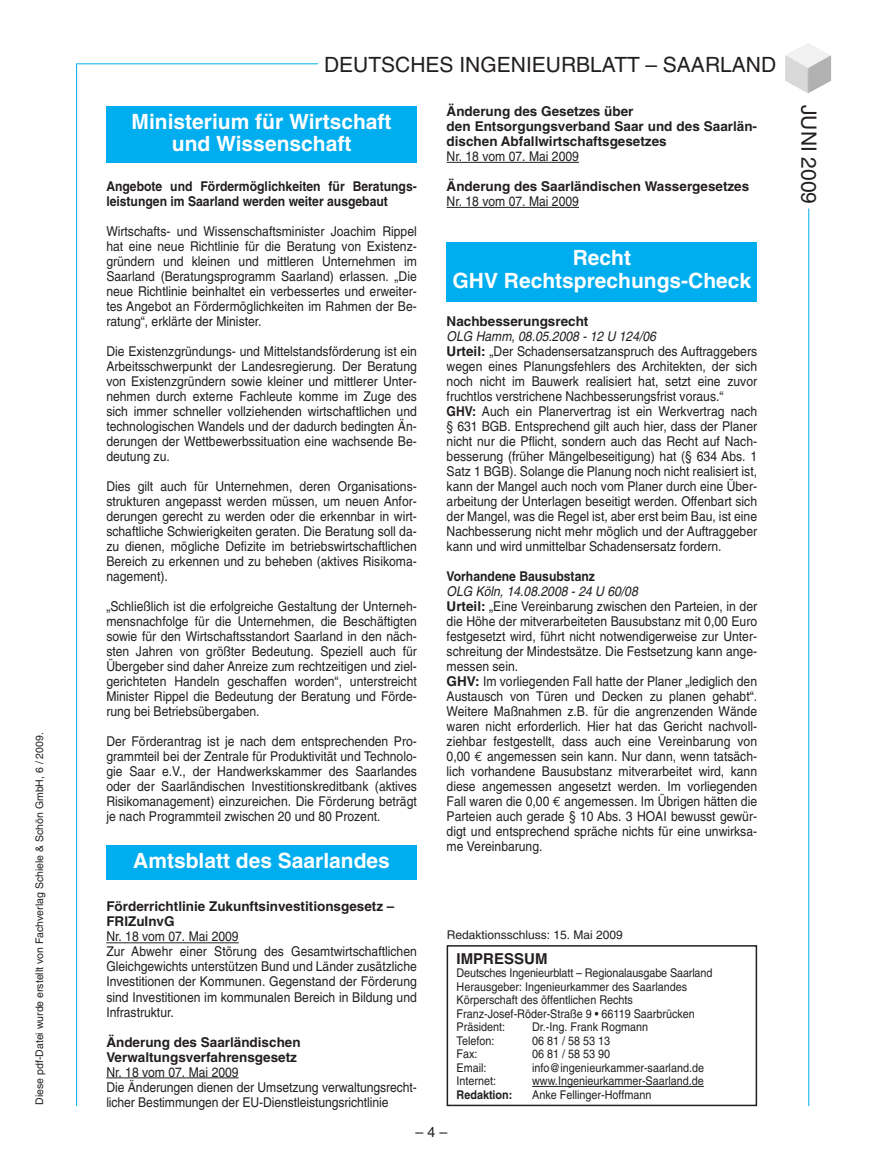
<style>
.page{position:relative;width:872px;height:1170px;background:#fff}
.page>*{position:absolute;margin:0;border:0;box-sizing:border-box;transform-origin:0 0}
.t1{font:700 21px/22.5px "Helvetica";color:#fff;text-align:center}
.t2{font:21px "Helvetica";color:#231f20}
.t3{font:700 15px "Helvetica";color:#231f20}
.t4{font:14.25px "Helvetica";color:#231f20}
.t5{font:13.5px/15px "Helvetica";color:#231f20;text-align:justify;scale:.9 1}
.t6{font:700 13.5px/15px "Helvetica";color:#231f20}
.t7{font:700 13.5px/15px "Helvetica";color:#231f20;scale:.9 1}
.t8{font:12px/13.5px "Helvetica";color:#231f20;scale:.9 1}
.t9{font:12px "Helvetica";color:#231f20}
.t10{font:700 12px "Helvetica";color:#231f20;scale:.9 1}
.t11{font:10.5px "Helvetica";color:#231f20}
.s1{font-style:italic}
.s2{font-weight:700}
.s3{font-family:"Euro Mono"}
</style>
<div class="page">
<hr style="left:106px;top:942px;width:133px;height:1px;background:#231f20">
<hr style="left:106px;top:1077px;width:133px;height:1px;background:#231f20">
<hr style="left:446px;top:162px;width:133px;height:1px;background:#231f20">
<hr style="left:446px;top:207px;width:133px;height:1px;background:#231f20">
<hr style="left:76px;top:64px;width:1px;height:1042px;background:#00aeef">
<hr style="left:76px;top:63px;width:260px;height:1px;background:#00aeef">
<img style="left:785px;top:43px;width:46px;height:50px">
<div style="left:318px;top:55px;width:459px;height:30px;background:#fff"></div>
<hr style="left:808px;top:208px;width:1px;height:898px;background:#00aeef">
<div style="left:446px;top:243px;width:311px;height:59px;background:#00aeef"></div>
<div style="left:446px;top:945px;width:311px;height:161px;border:2px solid #231f20"></div>
<hr style="left:532px;top:1085px;width:172px;height:1px;background:#231f20">
<div style="left:106px;top:845px;width:311px;height:34px;background:#00aeef"></div>
<div style="left:106px;top:106px;width:311px;height:57px;background:#00aeef"></div>
<p class="t11" style="left:36px;top:1104px;width:374px;rotate:-90deg">Diese pdf-Datei wurde erstellt von Fachverlag Schiele &amp; Schön GmbH, 6 / 2009.</p>
<h1 class="t2" style="left:324px;top:57px;width:453px">DEUTSCHES INGENIEURBLATT – SAARLAND</h1>
<h1 class="t1" style="left:132px;top:112px;width:261px">Ministerium für Wirtschaft und Wissenschaft</h1>
<p class="t7" style="left:106px;top:180px;width:346px">Angebote und Fördermöglichkeiten für Beratungs&shy;leistungen im Saarland werden weiter ausgebaut</p>
<p class="t5" style="left:106px;top:225px;width:346px">Wirtschafts- und Wissenschaftsminister Joachim Rippel hat eine neue Richtlinie für die Beratung von Existenz&shy;gründern und kleinen und mittleren Unternehmen im Saarland (Beratungsprogramm Saarland) erlassen. „Die neue Richtlinie beinhaltet ein verbessertes und erweiter&shy;tes Angebot an Fördermöglichkeiten im Rahmen der Be&shy;ratung“, erklärte der Minister.</p>
<p class="t5" style="left:106px;top:345px;width:346px">Die Existenzgründungs- und Mittelstandsförderung ist ein Arbeitsschwerpunkt der Landesregierung. Der Beratung von Existenzgründern sowie kleiner und mittlerer Unter&shy;nehmen durch externe Fachleute komme im Zuge des sich immer schneller vollziehenden wirtschaftlichen und technologischen Wandels und der dadurch bedingten Än&shy;derungen der Wettbewerbssituation eine wachsende Be&shy;deutung zu.</p>
<p class="t5" style="left:106px;top:480px;width:346px">Dies gilt auch für Unternehmen, deren Organisations&shy;strukturen angepasst werden müssen, um neuen Anfor&shy;derungen gerecht zu werden oder die erkennbar in wirt&shy;schaftliche Schwierigkeiten geraten. Die Beratung soll da&shy;zu dienen, mögliche Defizite im betriebswirtschaftlichen Bereich zu erkennen und zu beheben (aktives Risikoma&shy;nagement).</p>
<p class="t5" style="left:106px;top:600px;width:346px">„Schließlich ist die erfolgreiche Gestaltung der Unterneh&shy;mensnachfolge für die Unternehmen, die Beschäftigten sowie für den Wirtschaftsstandort Saarland in den näch&shy;sten Jahren von größter Bedeutung. Speziell auch für Übergeber sind daher Anreize zum rechtzeitigen und ziel&shy;gerichteten Handeln geschaffen worden“, unterstreicht Minister Rippel die Bedeutung der Beratung und Förde&shy;rung bei Betriebsübergaben.</p>
<p class="t5" style="left:106px;top:735px;width:346px">Der Förderantrag ist je nach dem entsprechenden Pro&shy;grammteil bei der Zentrale für Produktivität und Technolo&shy;gie Saar e.V., der Handwerkskammer des Saarlandes oder der Saarländischen Investitionskreditbank (aktives Risikomanagement) einzureichen. Die Förderung beträgt je nach Programmteil zwischen 20 und 80 Prozent.</p>
<h1 class="t1" style="left:133px;top:851px;width:258px">Amtsblatt des Saarlandes</h1>
<p class="t6" style="left:106px;top:900px;width:289px">Förderrichtlinie Zukunftsinvestitionsgesetz –<br>FRIZuInvG</p>
<p class="t5" style="left:106px;top:930px;width:346px;text-align:left">Nr. 18 vom 07. Mai 2009<br>Zur Abwehr einer Störung des Gesamtwirtschaftlichen Gleichgewichts unterstützen Bund und Länder zusätzliche Investitionen der Kommunen. Gegenstand der Förderung sind Investitionen im kommunalen Bereich in Bildung und Infrastruktur.</p>
<p class="t6" style="left:106px;top:1035px;width:196px">Änderung des Saarländischen<br>Verwaltungsverfahrensgesetz</p>
<p class="t5" style="left:106px;top:1065px;width:346px;text-align:left">Nr. 18 vom 07. Mai 2009<br>Die Änderungen dienen der Umsetzung verwaltungsrecht&shy;licher Bestimmungen der EU-Dienstleistungsrichtlinie</p>
<p class="t6" style="left:446px;top:105px;width:312px">Änderung des Gesetzes über<br>den Entsorgungsverband Saar und des Saarlän&shy;dischen Abfallwirtschaftsgesetzes</p>
<p class="t5" style="left:446px;top:150px;width:149px">Nr. 18 vom 07. Mai 2009</p>
<p class="t6" style="left:446px;top:180px;width:304px">Änderung des Saarländischen Wassergesetzes</p>
<p class="t5" style="left:446px;top:195px;width:149px">Nr. 18 vom 07. Mai 2009</p>
<h1 class="t1" style="left:452px;top:249px;width:300px">Recht<br>GHV Rechtsprechungs-Check</h1>
<p class="t6" style="left:446px;top:315px;width:143px">Nachbesserungsrecht</p>
<p class="t5" style="left:446px;top:330px;width:346px;text-align:left"><span class="s1">OLG Hamm, 08.05.2008 - 12 U 124/06<br></span><span class="s2">Urteil:</span> „Der Schadensersatzanspruch des Auftraggebers wegen eines Planungsfehlers des Architekten, der sich noch nicht im Bauwerk realisiert hat, setzt eine zuvor fruchtlos verstrichene Nachbesserungsfrist voraus.“<br><span class="s2">GHV:</span> Auch ein Planervertrag ist ein Werkvertrag nach § 631 BGB. Entsprechend gilt auch hier, dass der Planer nicht nur die Pflicht, sondern auch das Recht auf Nach&shy;besserung (früher Mängelbeseitigung) hat (§ 634 Abs. 1<br>Satz 1 BGB). Solange die Planung noch nicht realisiert ist, kann der Mangel auch noch vom Planer durch eine Über&shy;arbeitung der Unterlagen beseitigt werden. Offenbart sich der Mangel, was die Regel ist, aber erst beim Bau, ist eine Nachbesserung nicht mehr möglich und der Auftraggeber kann und wird unmittelbar Schadensersatz fordern.</p>
<p class="t7" style="left:446px;top:570px;width:166px">Vorhandene Bausubstanz</p>
<p class="t5" style="left:446px;top:585px;width:346px;text-align:left"><span class="s1">OLG Köln, 14.08.2008 - 24 U 60/08<br></span><span class="s2">Urteil:</span> „Eine Vereinbarung zwischen den Parteien, in der die Höhe der mitverarbeiteten Bausubstanz mit 0,00 Euro festgesetzt wird, führt nicht notwendigerweise zur Unter&shy;schreitung der Mindestsätze. Die Festsetzung kann ange&shy;messen sein.<br><span class="s2">GHV:</span> Im vorliegenden Fall hatte der Planer „lediglich den Austausch von Türen und Decken zu planen gehabt“.<br>Weitere Maßnahmen z.B. für die angrenzenden Wände waren nicht erforderlich. Hier hat das Gericht nachvoll&shy;ziehbar festgestellt, dass auch eine Vereinbarung von 0,00 <span class="s3">€</span> angemessen sein kann. Nur dann, wenn tatsäch&shy;lich vorhandene Bausubstanz mitverarbeitet wird, kann diese angemessen angesetzt werden. Im vorliegenden Fall waren die 0,00 <span class="s3">€</span> angemessen. Im Übrigen hätten die Parteien auch gerade § 10 Abs. 3 HOAI bewusst gewür&shy;digt und entsprechend spräche nichts für eine unwirksa&shy;me Vereinbarung.</p>
<p class="t9" style="left:447px;top:930px;width:178px">Redaktionsschluss: 15. Mai 2009</p>
<p class="t3" style="left:456px;top:952px;width:92px">IMPRESSUM</p>
<p class="t8" style="left:456px;top:967px;width:286px">Deutsches Ingenieurblatt – Regionalausgabe Saarland Herausgeber: Ingenieurkammer des Saarlandes Körperschaft des öffentlichen Rechts Franz-Josef-Röder-Straße 9 • 66119 Saarbrücken Präsident:</p>
<p class="t8" style="left:532px;top:1021px;width:130px">Dr.-Ing. Frank Rogmann</p>
<p class="t8" style="left:456px;top:1034px;width:44px">Telefon:</p>
<p class="t8" style="left:532px;top:1034px;width:88px">06 81 / 58 53 13</p>
<p class="t8" style="left:456px;top:1048px;width:25px">Fax:</p>
<p class="t8" style="left:532px;top:1048px;width:88px">06 81 / 58 53 90</p>
<p class="t8" style="left:456px;top:1061px;width:35px">Email:</p>
<p class="t8" style="left:532px;top:1061px;width:192px">info@ingenieurkammer-saarland.de</p>
<p class="t8" style="left:456px;top:1075px;width:46px">Internet:</p>
<p class="t8" style="left:532px;top:1075px;width:192px">www.Ingenieurkammer-Saarland.de</p>
<p class="t10" style="left:456px;top:1089px;width:63px">Redaktion:</p>
<p class="t8" style="left:532px;top:1088px;width:134px">Anke Fellinger-Hoffmann</p>
<p class="t4" style="left:415px;top:1126px;width:33px">–4–</p>
<h1 class="t2" style="left:816px;top:105px;width:101px;rotate:90deg">JUNI 2009</h1>
</div>
